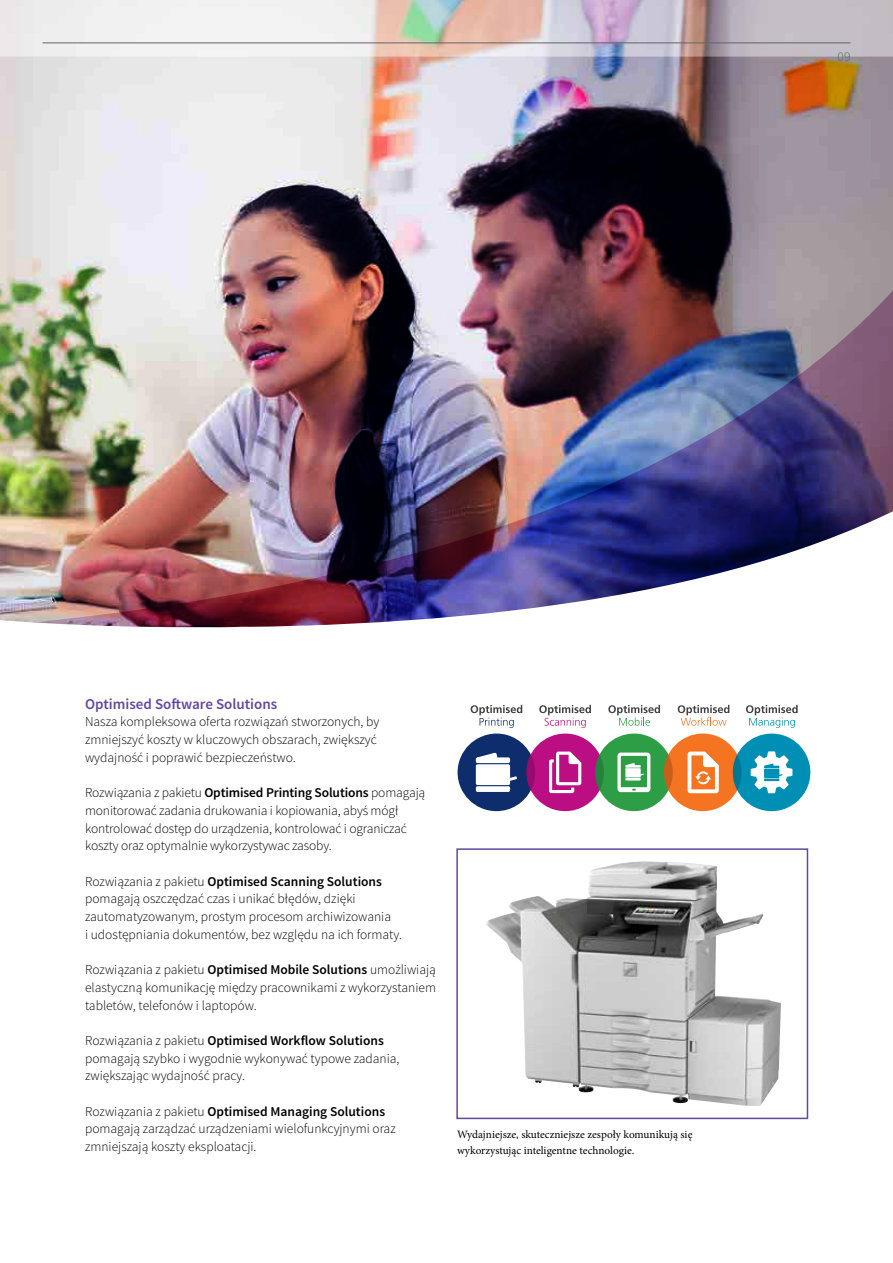
<style>
.page{position:relative;width:893px;height:1263px;background:#fff}
.page>*{position:absolute;margin:0;border:0;box-sizing:border-box;transform-origin:0 0}
.t1{font:600 15px "Source Sans Pro";color:#62489d}
.t2{font:300 13.5px/17.7px "Source Sans Pro";color:#000}
.t3{font:300 13.5px "Source Sans Pro";color:#636466}
.t4{font:11.25px/15.8px "Minion Pro";color:#000}
.s1{font-weight:600}
</style>
<div class="page">
<img style="left:0;top:0;width:893px;height:57px">
<img style="left:0;top:57px;width:893px;height:366px">
<img style="left:0;top:423px;width:893px;height:697px">
<hr style="left:43px;top:43px;width:807px;height:1px;background:#636466">
<svg style="left:459px;top:851px;width:346px;height:265px"></svg>
<img style="left:486px;top:862px;width:145px;height:230px">
<div style="left:456px;top:848px;width:352px;height:271px;border:2px solid #62489d"></div>
<svg style="left:458px;top:705px;width:352px;height:106px"></svg>
<p class="t3" style="left:837px;top:48px;width:14px">09</p>
<p class="t1" style="left:85px;top:694px;width:194px">Optimised Software Solutions</p>
<p class="t2" style="left:85px;top:713px;width:296px">Nasza kompleksowa oferta rozwiązań stworzonych, by zmniejszyć koszty w kluczowych obszarach, zwiększyć wydajność i poprawić bezpieczeństwo.</p>
<p class="t2" style="left:85px;top:784px;width:342px">Rozwiązania z pakietu <span class="s1">Optimised Printing Solutions</span> pomagają monitorować zadania drukowania i kopiowania, abyś mógł kontrolować dostęp do urządzenia, kontrolować i ograniczać koszty oraz optymalnie wykorzystywac zasoby.</p>
<p class="t2" style="left:85px;top:872px;width:319px">Rozwiązania z pakietu <span class="s1">Optimised Scanning Solutions </span>pomagają oszczędzać czas i unikać błędów, dzięki zautomatyzowanym, prostym procesom archiwizowania<br>i udostępniania dokumentów, bez względu na ich formaty.</p>
<p class="t2" style="left:85px;top:961px;width:352px;text-align:justify">Rozwiązania z pakietu <span class="s1">Optimised Mobile Solutions</span> umożliwiają elastyczną komunikację między pracownikami z wykorzystaniem tabletów, telefonów i laptopów.</p>
<p class="t2" style="left:85px;top:1032px;width:316px">Rozwiązania z pakietu <span class="s1">Optimised Workflow Solutions </span>pomagają szybko i wygodnie wykonywać typowe zadania, zwiększając wydajność pracy.</p>
<p class="t2" style="left:85px;top:1102px;width:312px">Rozwiązania z pakietu <span class="s1">Optimised Managing Solutions </span>pomagają zarządzać urządzeniami wielofunkcyjnymi oraz zmniejszają koszty eksploatacji.</p>
<p class="t4" style="left:457px;top:1126px;width:237px">Wydajniejsze, skuteczniejsze zespoły komunikują się wykorzystując inteligentne technologie.</p>
</div>
